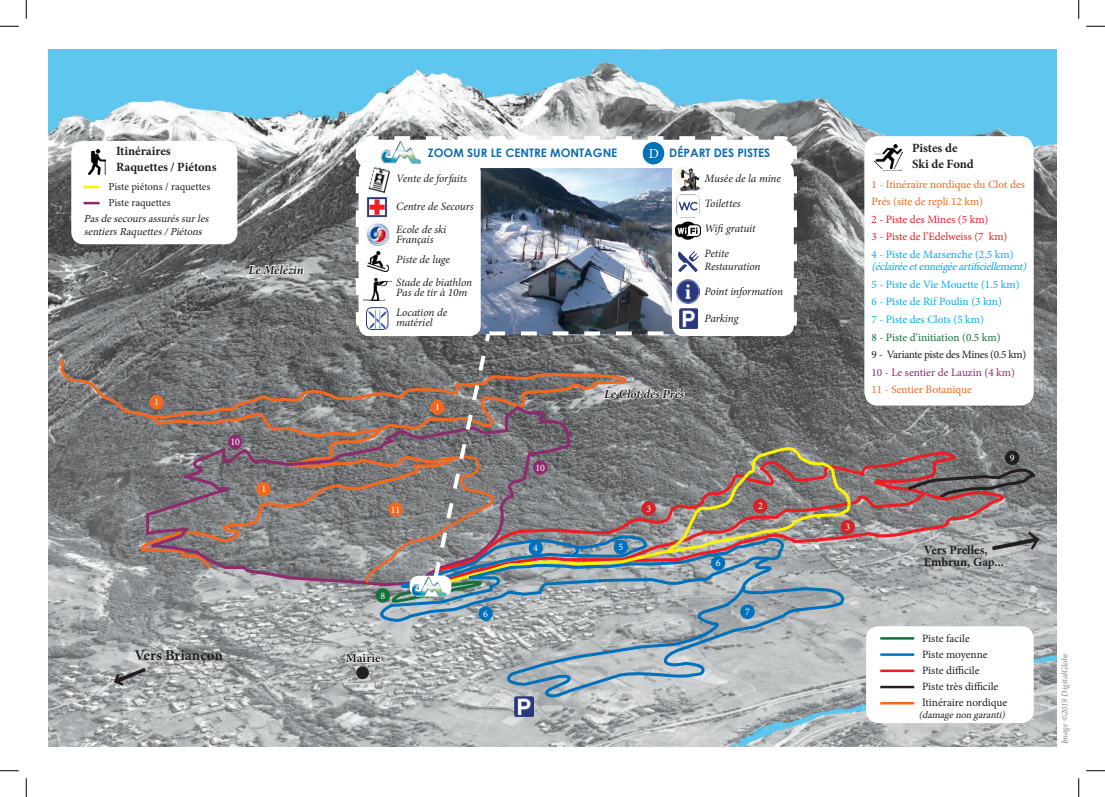
<style>
.page{position:relative;width:1105px;height:797px;background:#fff}
.page>*{position:absolute;margin:0;border:0;box-sizing:border-box;transform-origin:0 0}
.t1{font:700 15px "Minion Pro";letter-spacing:-.005em;color:#231f20}
.t2{font:700 12.62px/16.1px "Minion Pro";color:#231f20}
.t3{font:700 12.5px/12.5px "Minion Pro";color:#231f20}
.t4{font:italic 700 12.5px "Minion Pro";color:#231f20}
.t5{font:700 11.75px "Century Gothic";color:#126eaa}
.t6{font:italic 11.25px/10px "Minion Pro";letter-spacing:-.01em;color:#231f20}
.t7{font:11.25px/17.5px "Minion Pro";letter-spacing:-.005em;color:#00aeef}
.t8{font:11.25px/16.1px "Minion Pro";letter-spacing:-.005em;color:#231f20}
.t9{font:11.25px/17.5px "Minion Pro";color:#f36821}
.t10{font:11.25px/17.5px "Minion Pro";letter-spacing:-.005em;color:#ee1d23}
.t11{font:italic 11.25px "Minion Pro";color:#00aeef}
.t12{font:11.25px "Minion Pro";letter-spacing:-.035em;color:#231f20}
.t13{font:11.25px "Minion Pro";color:#12723a}
.t14{font:11.25px "Minion Pro";color:#8d2b6e}
.t15{font:italic 10.75px/12.9px "Minion Pro";color:#231f20}
.t16{font:10.75px/16.1px "Minion Pro";letter-spacing:-.005em;color:#231f20}
.t17{font:10px "Minion Pro";color:#fff}
.t18{font:italic 10px "Minion Pro";color:#231f20}
.t19{font:italic 8.75px "Minion Pro";letter-spacing:-.01em;color:#808285}
.s1{font-family:"Minion Pro";font-weight:400;font-size:13.88px;color:#fff}
</style>
<div class="page">
<img style="left:49px;top:49px;width:1007px;height:697px">
<svg style="left:58px;top:356px;width:287px;height:83px;background:#777372"></svg>
<svg style="left:133px;top:427px;width:12px;height:144px;background:#808181"></svg>
<svg style="left:145px;top:403px;width:200px;height:185px;background:#877b7c"></svg>
<div style="left:229px;top:435px;width:13px;height:13px;background:#8d2b6e;border-radius:50%"></div>
<div style="left:228px;top:434px;width:14px;height:15px;border:1px solid #8d2b6e;border-radius:50%"></div>
<div style="left:257px;top:482px;width:13px;height:14px;background:#f36821;border-radius:50%"></div>
<div style="left:256px;top:482px;width:15px;height:14px;border:1px solid #f36821;border-radius:50%"></div>
<div style="left:150px;top:395px;width:13px;height:14px;background:#f36821;border-radius:50%"></div>
<div style="left:149px;top:395px;width:15px;height:14px;border:1px solid #f36821;border-radius:50%"></div>
<svg style="left:354px;top:134px;width:445px;height:187px;background:#788393"></svg>
<svg style="left:110px;top:666px;width:38px;height:22px"></svg>
<div style="left:73px;top:142px;width:163px;height:101px;background:#fff;border-radius:11px"></div>
<div style="left:71px;top:141px;width:166px;height:103px;border:3px solid #fff;border-radius:11px"></div>
<img style="left:89px;top:149px;width:17px;height:25px">
<svg style="left:83px;top:186px;width:16px;height:2px"></svg>
<svg style="left:84px;top:202px;width:16px;height:2px"></svg>
<div style="left:866px;top:137px;width:166px;height:267px;background:#fff;border-radius:12px"></div>
<div style="left:864px;top:136px;width:170px;height:269px;border:3px solid #fff;border-radius:12px"></div>
<img style="left:875px;top:144px;width:28px;height:26px">
<div style="left:672px;top:162px;width:122px;height:174px;background:#fff;border-radius:11px"></div>
<div style="left:359px;top:161px;width:122px;height:175px;background:#fff;border-radius:11px"></div>
<div style="left:356px;top:140px;width:438px;height:28px;background:#fff;border-radius:12px"></div>
<img style="left:367px;top:197px;width:21px;height:21px">
<img style="left:365px;top:223px;width:25px;height:24px">
<img style="left:382px;top:141px;width:39px;height:22px">
<div style="left:643px;top:142px;width:21px;height:22px;background:#0072bc;border-radius:50%"></div>
<img style="left:679px;top:308px;width:19px;height:13px">
<img style="left:676px;top:279px;width:24px;height:24px">
<img style="left:677px;top:194px;width:22px;height:23px">
<img style="left:679px;top:251px;width:18px;height:20px">
<div style="left:677px;top:249px;width:22px;height:24px;border:1px solid #fff;border-radius:2px"></div>
<img style="left:675px;top:221px;width:26px;height:18px">
<img style="left:368px;top:310px;width:18px;height:11px">
<div style="left:366px;top:307px;width:22px;height:23px;border:1px solid #253f8e;border-radius:5px"></div>
<img style="left:363px;top:278px;width:28px;height:23px">
<img style="left:368px;top:252px;width:21px;height:20px">
<img style="left:369px;top:167px;width:21px;height:26px">
<div style="left:673px;top:166px;width:19px;height:19px;background:#faf7f3;border-radius:50%"></div>
<div style="left:677px;top:170px;width:12px;height:12px;background:#f8f4ee;border-radius:50%"></div>
<svg style="left:680px;top:168px;width:20px;height:23px"></svg>
<svg style="left:345px;top:321px;width:698px;height:393px;background:#979596"></svg>
<svg style="left:247px;top:251px;width:58px;height:24px"></svg>
<div style="left:867px;top:627px;width:165px;height:94px;background:#fff;border-radius:11px"></div>
<div style="left:866px;top:626px;width:168px;height:97px;border:3px solid #fff;border-radius:11px"></div>
<hr style="left:880px;top:637px;width:34px;height:2px;background:#12723a">
<hr style="left:880px;top:653px;width:34px;height:3px;background:#0072bc">
<hr style="left:880px;top:669px;width:34px;height:3px;background:#ee1d23">
<hr style="left:880px;top:685px;width:34px;height:3px;background:#231f20">
<hr style="left:880px;top:702px;width:34px;height:2px;background:#f36821">
<div style="left:356px;top:666px;width:13px;height:13px;background:#231f20;border-radius:50%"></div>
<img style="left:514px;top:697px;width:19px;height:20px">
<svg style="left:0;top:25px;width:19px;height:2px"></svg>
<svg style="left:1086px;top:25px;width:19px;height:2px"></svg>
<svg style="left:0;top:770px;width:19px;height:1px"></svg>
<svg style="left:1086px;top:770px;width:19px;height:1px"></svg>
<svg style="left:25px;top:0;width:2px;height:19px"></svg>
<svg style="left:25px;top:778px;width:2px;height:19px"></svg>
<svg style="left:1078px;top:0;width:1px;height:19px"></svg>
<svg style="left:1078px;top:778px;width:1px;height:19px"></svg>
<p class="t2" style="left:116px;top:143px;width:102px">Itinéraires<br>Raquettes / Piétons</p>
<p class="t16" style="left:108px;top:179px;width:104px">Piste piétons / raquettes<br>Piste raquettes</p>
<p class="t15" style="left:84px;top:213px;width:129px">Pasdesecoursassuréssurles sentiersRaquettes/Piétons</p>
<p class="t4" style="left:249px;top:261px;width:57px">Le Mélézin</p>
<p class="t17" style="left:154px;top:395px;width:6px">1</p>
<p class="t5" style="left:428px;top:144px;width:191px">ZOOM SUR LE CENTRE MONTAGNE</p>
<p class="t5" style="left:649px;top:144px;width:123px"><span class="s1">D</span> DÉPART DES PISTES</p>
<p class="t6" style="left:396px;top:173px;width:72px">Vente de forfaits</p>
<p class="t6" style="left:396px;top:194px;width:79px;line-height:23.8px">Centre de Secours<br>Ecole de ski</p>
<p class="t6" style="left:396px;top:230px;width:55px;line-height:20px">Français<br>Piste de luge</p>
<p class="t6" style="left:396px;top:277px;width:77px">Stade de biathlon<br>Pas de tir à 10m</p>
<p class="t6" style="left:396px;top:307px;width:53px">Location de matériel</p>
<p class="t6" style="left:704px;top:173px;width:78px">Musée de la mine</p>
<p class="t6" style="left:704px;top:198px;width:38px">Toilettes</p>
<p class="t6" style="left:704px;top:223px;width:53px">Wifi gratuit</p>
<p class="t6" style="left:704px;top:247px;width:58px;line-height:12.5px">Petite<br>Restauration</p>
<p class="t6" style="left:704px;top:286px;width:80px">Point information</p>
<p class="t6" style="left:704px;top:313px;width:35px">Parking</p>
<p class="t17" style="left:435px;top:400px;width:6px">1</p>
<p class="t4" style="left:604px;top:385px;width:82px">Le Clot des Prés</p>
<p class="t2" style="left:912px;top:139px;width:63px">Pistes de<br>Ski de Fond</p>
<p class="t9" style="left:871px;top:176px;width:155px">1 - Itinéraire nordique du Clot des<br>Prés (site de repli 12 km)</p>
<p class="t10" style="left:871px;top:211px;width:138px">2 - Piste des Mines (5 km)<br>3 - Piste de l’Edelweiss (7 km)</p>
<p class="t7" style="left:871px;top:246px;width:144px">4 - Piste de Marsenche (2,5 km)</p>
<p class="t11" style="left:871px;top:259px;width:160px">(éclairéeetenneigéeartificiellement)</p>
<p class="t7" style="left:871px;top:276px;width:150px">5 - Piste de Vie Mouette (1.5 km)<br>6 - Piste de Rif Poulin (3 km)<br>7 - Piste des Clots (5 km)</p>
<p class="t13" style="left:871px;top:329px;width:131px">8 - Piste d’initiation (0.5 km)</p>
<p class="t12" style="left:871px;top:347px;width:156px">9 - Variante piste des Mines (0.5 km)</p>
<p class="t14" style="left:871px;top:364px;width:145px">10 - Le sentier de Lauzin (4 km)</p>
<p class="t9" style="left:871px;top:381px;width:102px">11 - Sentier Botanique</p>
<p class="t17" style="left:230px;top:435px;width:11px">10</p>
<p class="t17" style="left:1010px;top:451px;width:6px">9</p>
<p class="t17" style="left:535px;top:460px;width:11px">10</p>
<p class="t17" style="left:261px;top:482px;width:6px">1</p>
<p class="t17" style="left:391px;top:503px;width:11px">11</p>
<p class="t17" style="left:646px;top:501px;width:6px">3</p>
<p class="t17" style="left:758px;top:499px;width:6px">2</p>
<p class="t17" style="left:845px;top:520px;width:6px">3</p>
<p class="t17" style="left:533px;top:541px;width:6px">4</p>
<p class="t17" style="left:618px;top:540px;width:6px">5</p>
<p class="t17" style="left:716px;top:556px;width:6px">6</p>
<p class="t3" style="left:924px;top:543px;width:82px">Vers Prelles,<br>Embrun, Gap...</p>
<p class="t17" style="left:380px;top:588px;width:6px">8</p>
<p class="t17" style="left:483px;top:607px;width:6px">6</p>
<p class="t17" style="left:745px;top:605px;width:6px">7</p>
<h1 class="t1" style="left:134px;top:645px;width:90px">Vers Briançon</h1>
<p class="t3" style="left:346px;top:651px;width:36px">Mairie</p>
<p class="t8" style="left:922px;top:630px;width:87px">Piste facile<br>Piste moyenne<br>Piste difficile<br>Piste très difficile<br>Itinéraire nordique</p>
<p class="t18" style="left:919px;top:708px;width:91px">(damagenon garanti)</p>
<p class="t19" style="left:1058px;top:744px;width:92px;rotate:-90deg">Image ©2019 DigitalGlobe</p>
</div>
